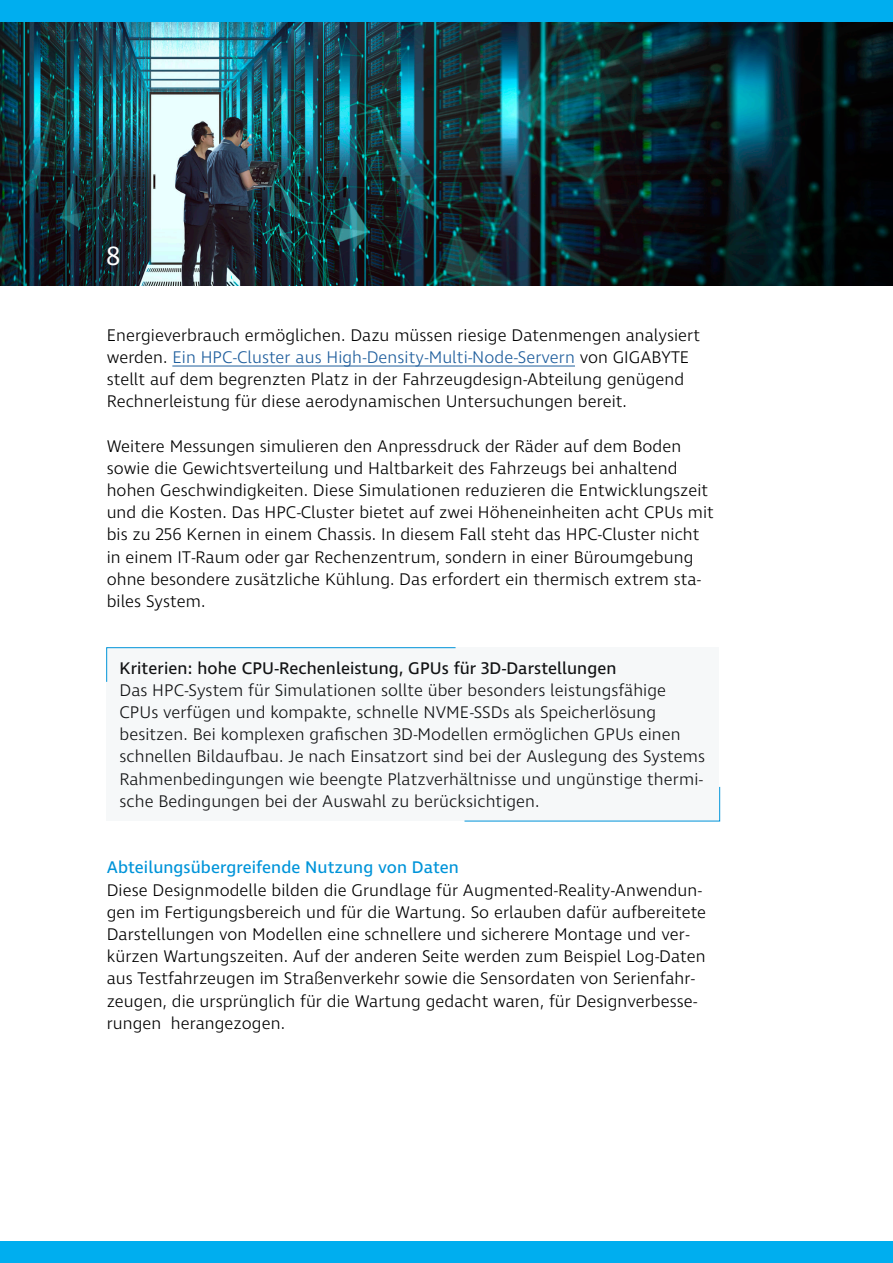
<style>
.page{position:relative;width:893px;height:1263px;background:#fff}
.page>*{position:absolute;margin:0;border:0;box-sizing:border-box;transform-origin:0 0}
.t1{font:27px "Ingra";color:#fff}
.Fließtext_Gigabyte{font:300 17.25px/22.2px "Ingra";letter-spacing:.005em;color:#000}
.Fließtext_Gigabyte-2{font:17.25px "Ingra";letter-spacing:.005em;color:#000}
.Fließtext_Gigabyte-3{font:17.25px "Ingra";letter-spacing:.005em;color:#0094d9}
.s1{color:#1f5e9d}
</style>
<div class="page">
<img style="left:0;top:22px;width:893px;height:264px">
<div style="left:0;top:1241px;width:893px;height:22px;background:#00aeef"></div>
<div style="left:0;top:0;width:893px;height:22px;background:#00aeef"></div>
<hr style="left:172px;top:366px;width:403px;height:1px;background:#1f5e9d">
<div style="left:106px;top:647px;width:613px;height:174px;background:#f6f8f9"></div>
<svg style="left:106px;top:647px;width:350px;height:35px"></svg>
<svg style="left:464px;top:786px;width:256px;height:36px"></svg>
<h1 class="t1" style="left:106px;top:239px;width:16px">8</h1>
<p class="Fließtext_Gigabyte" style="left:107px;top:325px;width:595px">Energieverbrauch ermöglichen. Dazu müssen riesige Datenmengen analysiert werden. <span class="s1">Ein HPC-Cluster aus High-Density-Multi-Node-Servern</span> von GIGABYTE stellt auf dem begrenzten Platz in der Fahrzeugdesign-Abteilung genügend Rechnerleistung für diese aerodynamischen Untersuchungen bereit.</p>
<p class="Fließtext_Gigabyte" style="left:107px;top:436px;width:609px">Weitere Messungen simulieren den Anpressdruck der Räder auf dem Boden sowie die Gewichtsverteilung und Haltbarkeit des Fahrzeugs bei anhaltend hohen Geschwindigkeiten. Diese Simulationen reduzieren die Entwicklungszeit und die Kosten. Das HPC-Cluster bietet auf zwei Höheneinheiten acht CPUs mit bis zu 256 Kernen in einem Chassis. In diesem Fall steht das HPC-Cluster nicht in einem IT-Raum oder gar Rechenzentrum, sondern in einer Büroumgebung ohne besondere zusätzliche Kühlung. Das erfordert ein thermisch extrem sta&shy;biles System.</p>
<p class="Fließtext_Gigabyte-2" style="left:119px;top:657px;width:499px">Kriterien: hohe CPU-Rechenleistung, GPUs für 3D-Darstellungen</p>
<p class="Fließtext_Gigabyte" style="left:119px;top:680px;width:587px">Das HPC-System für Simulationen sollte über besonders leistungsfähige CPUs verfügen und kompakte, schnelle NVME-SSDs als Speicherlösung besitzen. Bei komplexen grafischen 3D-Modellen ermöglichen GPUs einen schnellen Bildaufbau. Je nach Einsatzort sind bei der Auslegung des Systems Rahmenbedingungen wie beengte Platzverhältnisse und ungünstige thermi&shy;sche Bedingungen bei der Auswahl zu berücksichtigen.</p>
<p class="Fließtext_Gigabyte-3" style="left:107px;top:857px;width:354px">Abteilungsübergreifende Nutzung von Daten</p>
<p class="Fließtext_Gigabyte" style="left:107px;top:880px;width:601px">Diese Designmodelle bilden die Grundlage für Augmented-Reality-Anwendun&shy;gen im Fertigungsbereich und für die Wartung. So erlauben dafür aufbereitete Darstellungen von Modellen eine schnellere und sicherere Montage und ver&shy;kürzen Wartungszeiten. Auf der anderen Seite werden zum Beispiel Log-Daten aus Testfahrzeugen im Straßenverkehr sowie die Sensordaten von Serienfahr&shy;zeugen, die ursprünglich für die Wartung gedacht waren, für Designverbesse&shy;rungen herangezogen.</p>
</div>
